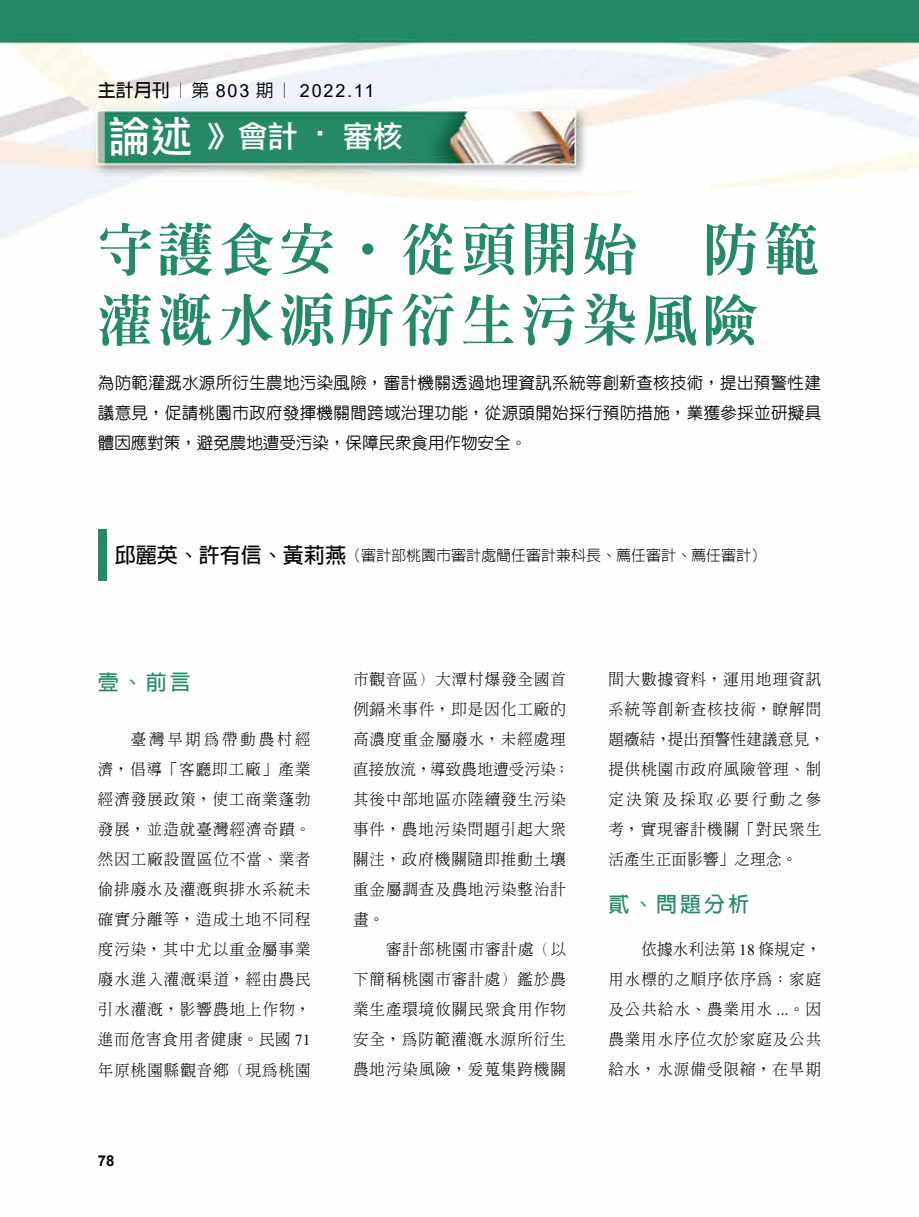
<style>
.page{position:relative;width:919px;height:1217px;background:#fff}
.page>*{position:absolute;margin:0;border:0;box-sizing:border-box;transform-origin:0 0}
.t1{font:800 55.5px/70.5px "Inn Ming";letter-spacing:.09em;color:#238a66}
.t2{font:30px "DF Li Hei Md WIN BF";color:#fff}
.t3{font:700 21px "Lin Gothic";letter-spacing:.14em;color:#238a66}
.t4{font:18px "Arial";letter-spacing:.1em;color:#000}
.t5{font:500 16.5px/30px "Yen Round";letter-spacing:.01em;color:#000;text-align:justify}
.t6{font:300 15.3px/30px "Inn Ming";letter-spacing:.075em;color:#000;text-align:justify}
.t7{font:300 15px "Lin Gothic";color:#000}
.t8{font:700 15px "Arial";color:#000}
.s1{font-family:"Lin Gothic";font-weight:700}
.s2{font-family:"Lin Gothic";font-weight:500}
.s3{font-size:42px}
.s4{font-weight:700;font-size:21px}
.s5{font-family:"Times New Roman";font-weight:400}
</style>
<div class="page">
<img style="left:0;top:0;width:918px;height:581px">
<div style="left:98px;top:529px;width:8px;height:51px;background:#238a66"></div>
<p class="t4" style="left:98px;top:78px;width:278px"><span class="s1">主計月刊</span><span class="s2">︱第</span> 803 <span class="s2">期︱</span> 2022.11</p>
<h2 class="t2" style="left:109px;top:121px;width:296px"><span class="s3">論述</span> 》會計 ‧ 審核</h2>
<h1 class="t1" style="left:98px;top:214px;width:722px">守護食安．從頭開始　防範灌溉水源所衍生污染風險</h1>
<p class="t5" style="left:98px;top:367px;width:725px">為防範灌溉水源所衍生農地污染風險，審計機關透過地理資訊系統等創新查核技術，提出預警性建議意見，促請桃園市政府發揮機關間跨域治理功能，從源頭開始採行預防措施，業獲參採並研擬具體因應對策，避免農地遭受污染，保障民眾食用作物安全。</p>
<p class="t7" style="left:115px;top:547px;width:652px"><span class="s4">邱麗英、許有信、黃莉燕</span>（審計部桃園市審計處簡任審計兼科長、薦任審計、薦任審計）</p>
<h3 class="t3" style="left:98px;top:670px;width:94px">壹、前言</h3>
<p class="t6" style="left:98px;top:724px;width:214px;text-indent:33px">臺灣早期為帶動農村經濟，倡導「客廳即工廠」產業經濟發展政策，使工商業蓬勃發展，並造就臺灣經濟奇蹟。然因工廠設置區位不當、業者偷排廢水及灌溉與排水系統未確實分離等，造成土地不同程度污染，其中尤以重金屬事業廢水進入灌溉渠道，經由農民引水灌溉，影響農地上作物，進而危害食用者健康。民國 <span class="s5">71</span>年原桃園縣觀音鄉（現為桃園</p>
<p class="t8" style="left:98px;top:1149px;width:18px">78</p>
<p class="t6" style="left:353px;top:663px;width:218px;text-align:left">市觀音區）大潭村爆發全國首例鎘米事件，即是因化工廠的高濃度重金屬廢水，未經處理直接放流，導致農地遭受污染；其後中部地區亦陸續發生污染事件，農地污染問題引起大眾關注，政府機關隨即推動土壤重金屬調查及農地污染整治計畫。</p>
<p class="t6" style="left:353px;top:933px;width:214px;text-indent:33px">審計部桃園市審計處（以下簡稱桃園市審計處）鑑於農業生產環境攸關民眾食用作物安全，為防範灌溉水源所衍生農地污染風險，爰蒐集跨機關</p>
<p class="t6" style="left:608px;top:663px;width:218px;text-align:left">間大數據資料，運用地理資訊系統等創新查核技術，瞭解問題癥結，提出預警性建議意見，提供桃園市政府風險管理、制定決策及採取必要行動之參考，實現審計機關「對民眾生活產生正面影響」之理念。</p>
<h3 class="t3" style="left:608px;top:892px;width:142px">貳、問題分析</h3>
<p class="t6" style="left:608px;top:933px;width:214px;text-indent:33px">依據水利法第 <span class="s5">18</span> 條規定，用水標的之順序依序為：家庭及公共給水、農業用水 <span class="s5">...</span>。因農業用水序位次於家庭及公共給水，水源備受限縮，在旱期</p>
</div>
